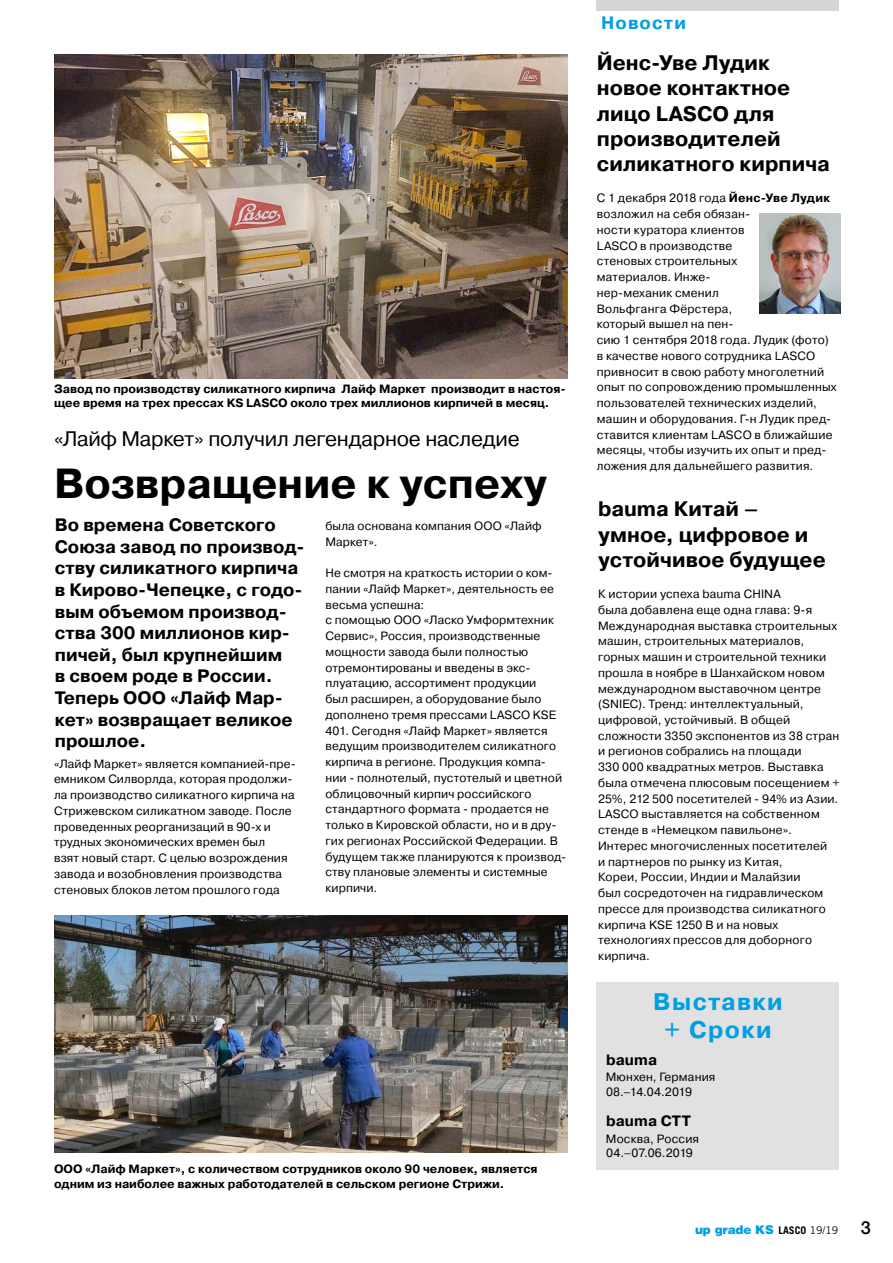
<style>
.page{position:relative;width:893px;height:1263px;background:#fff}
.page>*{position:absolute;margin:0;border:0;box-sizing:border-box;transform-origin:0 0}
.t1{font:700 42px "Pragmatica C";color:#000}
.t2{font:700 24px/28.8px "Pragmatica";letter-spacing:.06em;color:#009fe3;text-align:center}
.t3{font:700 21px/25.2px "Pragmatica C";letter-spacing:.005em;color:#000}
.t4{font:21px "Pragmatica C";letter-spacing:-.015em;color:#000}
.t5{font:700 18px/21.6px "Pragmatica C";color:#000}
.t6{font:700 18px "Pragmatica C";letter-spacing:.06em;color:#009fe3}
.t7{font:500 18px "Helvetica Neue";color:#000}
.t8{font:700 15px "Pragmatica";letter-spacing:.005em;color:#000}
.t9{font:12px/15.8px "Pragmatica C";letter-spacing:.015em;color:#000}
.t10{font:700 12px/14.4px "Pragmatica C";color:#000}
.t11{font:900 12px "Helvetica";letter-spacing:-.01em;color:#009fe3}
.s1{font-family:"Pragmatica";font-weight:700}
.s2{font-family:"Trade Gothic";font-weight:700;font-size:10.5px;color:#000}
.s3{font-family:"Trade Gothic";font-weight:400;font-size:10.5px;color:#000}
</style>
<div class="page">
<div style="left:597px;top:0;width:242px;height:11px;background:#d6d6d6"></div>
<img style="left:54px;top:54px;width:513px;height:324px">
<div style="left:597px;top:982px;width:242px;height:188px;background:#e1e1e1"></div>
<img style="left:759px;top:213px;width:81px;height:101px">
<img style="left:55px;top:916px;width:512px;height:237px">
<p class="t10" style="left:54px;top:382px;width:513px">Завод по производству силикатного кирпича Лайф Маркет производит в настоя&shy;щее время на трех прессах KS LASCO около трех миллионов кирпичей в месяц.</p>
<h3 class="t4" style="left:54px;top:427px;width:467px">«Лайф Маркет» получил легендарное наследие</h3>
<h1 class="t1" style="left:54px;top:460px;width:494px">Возвращение к успеху</h1>
<p class="t5" style="left:55px;top:514px;width:251px">Во времена Советского<br>Союза завод по производ&shy;ству силикатного кирпича в Кирово-Чепецке, с годо&shy;вым объемом производ&shy;ства 300 миллионов кир&shy;пичей, был крупнейшим<br>в своем роде в России.<br>Теперь ООО «Лайф Мар&shy;кет» возвращает великое прошлое.</p>
<p class="t9" style="left:54px;top:756px;width:243px">«Лайф Маркет» является компанией-пре&shy;емником Силворлда, которая продолжи&shy;ла производство силикатного кирпича на Стрижевском силикатном заводе. После проведенных реорганизаций в 90-х и трудных экономических времен был<br>взят новый старт. С целью возрождения завода и возобновления производства стеновых блоков летом прошлого года</p>
<p class="t9" style="left:325px;top:518px;width:218px">была основана компания ООО «Лайф<br>Маркет».</p>
<p class="t9" style="left:325px;top:565px;width:242px">Не смотря на краткость истории о ком&shy;пании «Лайф Маркет», деятельность ее весьма успешна:<br>с помощью ООО «Ласко Умформтехник Сервис», Россия, производственные мощности завода были полностью отремонтированы и введены в экс&shy;плуатацию, ассортимент продукции<br>был расширен, а оборудование было дополнено тремя прессами LASCO KSE 401. Сегодня «Лайф Маркет» является ведущим производителем силикатного кирпича в регионе. Продукция компа&shy;нии - полнотелый, пустотелый и цветной облицовочный кирпич российского стандартного формата - продается не только в Кировской области, но и в дру&shy;гих регионах Российской Федерации. В будущем также планируются к производ&shy;ству плановые элементы и системные кирпичи.</p>
<p class="t10" style="left:54px;top:1162px;width:485px">ООО «Лайф Маркет», с количеством сотрудников около 90 человек, является одним из наиболее важных работодателей в сельском регионе Стрижи.</p>
<h3 class="t6" style="left:601px;top:13px;width:86px">Новости</h3>
<h3 class="t3" style="left:597px;top:51px;width:235px">Йенс-Уве Лудик новое контактное лицо LASCO для производителей силикатного кирпича</h3>
<p class="t9" style="left:597px;top:190px;width:241px">С 1 декабря 2018 года <span class="s1">Йенс-Уве Лудик </span>возложил на себя обязан-<br>ности куратора клиентов<br>LASCO в производстве<br>стеновых строительных<br>материалов. Инже-<br>нер-механик сменил<br>Вольфганга Фёрстера,<br>который вышел на пен-<br>сию 1 сентября 2018 года. Лудик (фото) в качестве нового сотрудника LASCO привносит в свою работу многолетний опыт по сопровождению промышленных пользователей технических изделий, машин и оборудования. Г-н Лудик пред&shy;ставится клиентам LASCO в ближайшие месяцы, чтобы изучить их опыт и пред&shy;ложения для дальнейшего развития.</p>
<h3 class="t3" style="left:598px;top:497px;width:229px">bauma Китай – умное, цифровое и устойчивое будущее</h3>
<p class="t9" style="left:598px;top:586px;width:243px">К истории успеха bauma CHINA<br>была добавлена еще одна глава: 9-я Международная выставка строительных машин, строительных материалов, горных машин и строительной техники прошла в ноябре в Шанхайском новом международном выставочном центре (SNIEC). Тренд: интеллектуальный, цифровой, устойчивый. В общей сложности 3350 экспонентов из 38 стран и регионов собрались на площади<br>330 000 квадратных метров. Выставка была отмечена плюсовым посещением + 25%, 212 500 посетителей - 94% из Азии.<br>LASCO выставляется на собственном стенде в «Немецком павильоне».<br>Интерес многочисленных посетителей<br>и партнеров по рынку из Китая,<br>Кореи, России, Индии и Малайзии<br>был сосредоточен на гидравлическом прессе для производства силикатного кирпича KSE 1250 B и на новых технологиях прессов для доборного кирпича.</p>
<h2 class="t2" style="left:653px;top:987px;width:131px">Выставки + Сроки</h2>
<p class="t8" style="left:606px;top:1050px;width:52px">bauma</p>
<p class="t9" style="left:606px;top:1070px;width:111px;line-height:14.4px">Мюнхен, Германия<br>08.–14.04.2019</p>
<p class="t8" style="left:606px;top:1111px;width:86px">bauma CTT</p>
<p class="t9" style="left:606px;top:1132px;width:95px;line-height:14.4px">Москва, Россия<br>04.–07.06.2019</p>
<p class="t11" style="left:695px;top:1222px;width:145px">up grade KS <span class="s2">LASCO</span> <span class="s3">19/19</span></p>
<h3 class="t7" style="left:861px;top:1217px;width:12px">3</h3>
</div>
